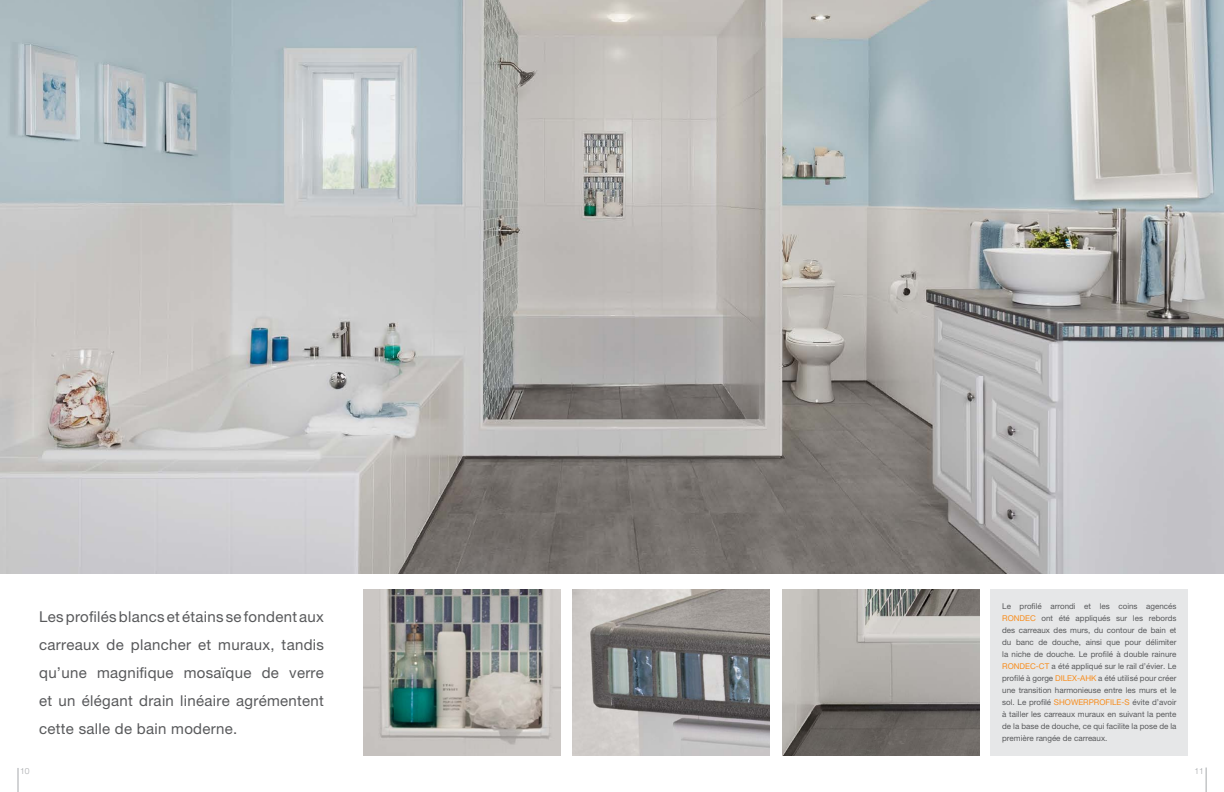
<style>
.page{position:relative;width:1224px;height:792px;background:#fff}
.page>*{position:absolute;margin:0;border:0;box-sizing:border-box;transform-origin:0 0}
.t1{font:15px/28px "Helvetica Neue LT Pro";letter-spacing:.02em;color:#58595b;text-align:justify}
.t2{font:300 8.5px "Helvetica Neue LT Pro";color:#a7a9ac}
.t3{font:8px/12px "Helvetica Neue LT Pro";color:#58595b;text-align:justify}
.s1{color:#f78d1e}
</style>
<div class="page">
<svg style="left:18px;top:768px;width:1px;height:24px"></svg>
<svg style="left:1206px;top:768px;width:1px;height:24px"></svg>
<img style="left:782px;top:589px;width:198px;height:167px">
<img style="left:363px;top:589px;width:198px;height:167px">
<img style="left:572px;top:589px;width:198px;height:167px">
<img style="left:0;top:0;width:1224px;height:573px">
<div style="left:990px;top:589px;width:198px;height:167px;background:#e6e7e8"></div>
<h1 class="t1" style="left:39px;top:603px;width:286px">Les profilés blancs et étains se fondent aux carreaux de plancher et muraux, tandis qu’une magnifique mosaïque de verre et un élégant drain linéaire agrémentent cette salle de bain moderne.</h1>
<p class="t3" style="left:1002px;top:600px;width:176px">Le profilé arrondi et les coins agencés <span class="s1">RONDEC</span> ont été appliqués sur les rebords des carreaux des murs, du contour de bain et du banc de douche, ainsi que pour délimiter la niche de douche. Le profilé à double rainure <span class="s1">RONDEC-CT</span> a été appliqué sur le rail d’évier. Le profilé à gorge <span class="s1">DILEX-AHK</span> a été utilisé pour créer une transition harmonieuse entre les murs et le sol. Le profilé <span class="s1">SHOWERPROFILE-S</span> évite d’avoir à tailler les carreaux muraux en suivant la pente de la base de douche, ce qui facilite la pose de la première rangée de carreaux.</p>
<p class="t2" style="left:20px;top:766px;width:11px">10</p>
<p class="t2" style="left:1195px;top:766px;width:11px">11</p>
</div>
